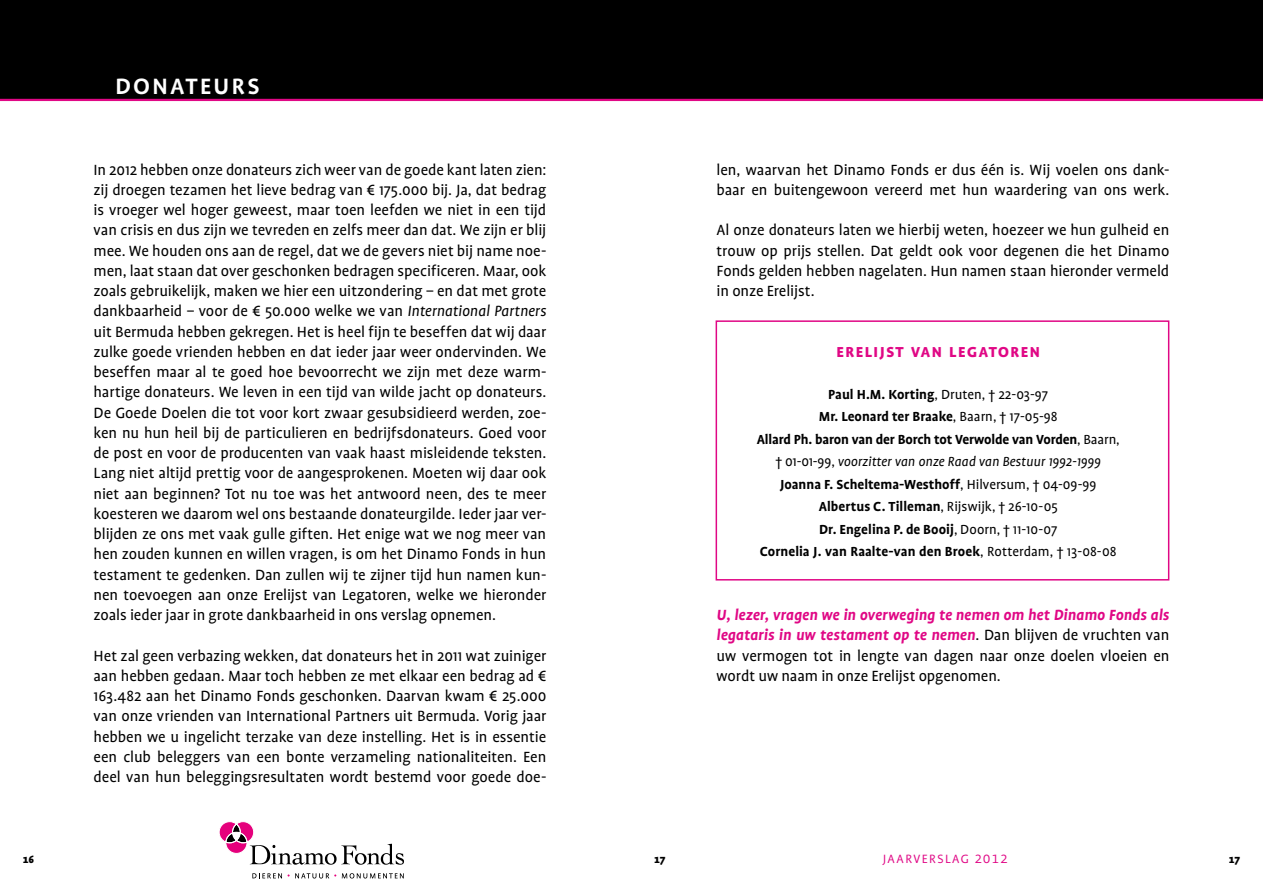
<style>
.page{position:relative;width:1263px;height:893px;background:#fff}
.page>*{position:absolute;margin:0;border:0;box-sizing:border-box;transform-origin:0 0}
.t1{font:500 30px "Profile SC";letter-spacing:.045em;color:#fff}
.t2{font:700 19.5px "Profile SC";letter-spacing:.05em;color:#e00785}
.t3{font:16.8px/20.2px "Profile";letter-spacing:-.005em;color:#000;text-align:justify}
.t4{font:300 16.2px "Profile SC";letter-spacing:.05em;color:#e00785}
.t5{font:700 15px/22.5px "Profile";color:#000;text-align:center}
.t6{font:900 12px "Profile SC";color:#000}
.s1{font-style:italic}
.s2{font-weight:400}
.s3{font-weight:400;font-style:italic}
.s4{font-weight:700;font-style:italic;color:#e00785}
</style>
<div class="page">
<svg style="left:219px;top:821px;width:185px;height:44px"></svg>
<svg style="left:252px;top:873px;width:30px;height:6px"></svg>
<svg style="left:288px;top:873px;width:48px;height:6px"></svg>
<svg style="left:342px;top:873px;width:62px;height:5px"></svg>
<div style="left:0;top:0;width:1263px;height:100px;background:#000"></div>
<hr style="left:0;top:99px;width:1263px;height:2px;background:#e00785">
<div style="left:716px;top:320px;width:453px;height:261px;border:2px solid #e00785"></div>
<h1 class="t1" style="left:115px;top:69px;width:147px">donateurs</h1>
<p class="t3" style="left:94px;top:159px;width:454px">In 2012 hebben onze donateurs zich weer van de goede kant laten zien: zij droegen tezamen het lieve bedrag van ¤ 175.000 bij. Ja, dat bedrag is vroeger wel hoger geweest, maar toen leefden we niet in een tijd van crisis en dus zijn we tevreden en zelfs meer dan dat. We zijn er blij mee. We houden ons aan de regel, dat we de gevers niet bij name noe&shy;men, laat staan dat over geschonken bedragen specificeren. Maar, ook zoals gebruikelijk, maken we hier een uitzondering – en dat met grote dankbaarheid – voor de ¤ 50.000 welke we van <span class="s1">International Partners </span>uit Bermuda hebben gekregen. Het is heel fijn te beseffen dat wij daar zulke goede vrienden hebben en dat ieder jaar weer ondervinden. We beseffen maar al te goed hoe bevoorrecht we zijn met deze warm&shy;hartige donateurs. We leven in een tijd van wilde jacht op donateurs.<br>De Goede Doelen die tot voor kort zwaar gesubsidieerd werden, zoe&shy;ken nu hun heil bij de particulieren en bedrijfsdonateurs. Goed voor de post en voor de producenten van vaak haast misleidende teksten.<br>Lang niet altijd prettig voor de aangesprokenen. Moeten wij daar ook niet aan beginnen? Tot nu toe was het antwoord neen, des te meer koesteren we daarom wel ons bestaande donateurgilde. Ieder jaar ver&shy;blijden ze ons met vaak gulle giften. Het enige wat we nog meer van hen zouden kunnen en willen vragen, is om het Dinamo Fonds in hun testament te gedenken. Dan zullen wij te zijner tijd hun namen kun&shy;nen toevoegen aan onze Erelijst van Legatoren, welke we hieronder zoals ieder jaar in grote dankbaarheid in ons verslag opnemen.</p>
<p class="t3" style="left:94px;top:645px;width:454px">Het zal geen verbazing wekken, dat donateurs het in 2011 wat zuiniger aan hebben gedaan. Maar toch hebben ze met elkaar een bedrag ad ¤ 163.482 aan het Dinamo Fonds geschonken. Daarvan kwam ¤ 25.000 van onze vrienden van International Partners uit Bermuda. Vorig jaar hebben we u ingelicht terzake van deze instelling. Het is in essentie een club beleggers van een bonte verzameling nationaliteiten. Een deel van hun beleggingsresultaten wordt bestemd voor goede doe-</p>
<p class="t3" style="left:716px;top:159px;width:454px">len, waarvan het Dinamo Fonds er dus één is. Wij voelen ons dank&shy;baar en buitengewoon vereerd met hun waardering van ons werk.</p>
<p class="t3" style="left:716px;top:220px;width:454px">Al onze donateurs laten we hierbij weten, hoezeer we hun gulheid en trouw op prijs stellen. Dat geldt ook voor degenen die het Dinamo Fonds gelden hebben nagelaten. Hun namen staan hieronder vermeld in onze Erelijst.</p>
<p class="t2" style="left:836px;top:340px;width:206px">erelijst van legatoren</p>
<p class="t5" style="left:757px;top:383px;width:364px">Paul H.M. Korting<span class="s2">, Druten, † 22-03-97<br></span>Mr. Leonard ter Braake<span class="s2">, Baarn, † 17-05-98<br></span>Allard Ph. baron van der Borch tot Verwolde van Vorden<span class="s2">, Baarn, † 01-01-99,</span> <span class="s3">voorzitter van onze Raad van Bestuur 1992-1999<br></span>Joanna F. Scheltema-Westhoff<span class="s2">, Hilversum, † 04-09-99<br></span>Albertus C. Tilleman<span class="s2">, Rijswijk, † 26-10-05<br></span>Dr. Engelina P. de Booij<span class="s2">, Doorn, † 11-10-07<br></span>Cornelia J. van Raalte-van den Broek<span class="s2">, Rotterdam, † 13-08-08</span></p>
<p class="t3" style="left:716px;top:605px;width:454px"><span class="s4">U, lezer, vragen we in overweging te nemen om het Dinamo Fonds als legataris in uw testament op te nemen</span>. Dan blijven de vruchten van uw vermogen tot in lengte van dagen naar onze doelen vloeien en wordt uw naam in onze Erelijst opgenomen.</p>
<p class="t6" style="left:23px;top:853px;width:13px">16</p>
<p class="t6" style="left:654px;top:853px;width:13px">17</p>
<p class="t4" style="left:882px;top:850px;width:127px">jaarverslag 2012</p>
<p class="t6" style="left:1229px;top:853px;width:13px">17</p>
</div>
